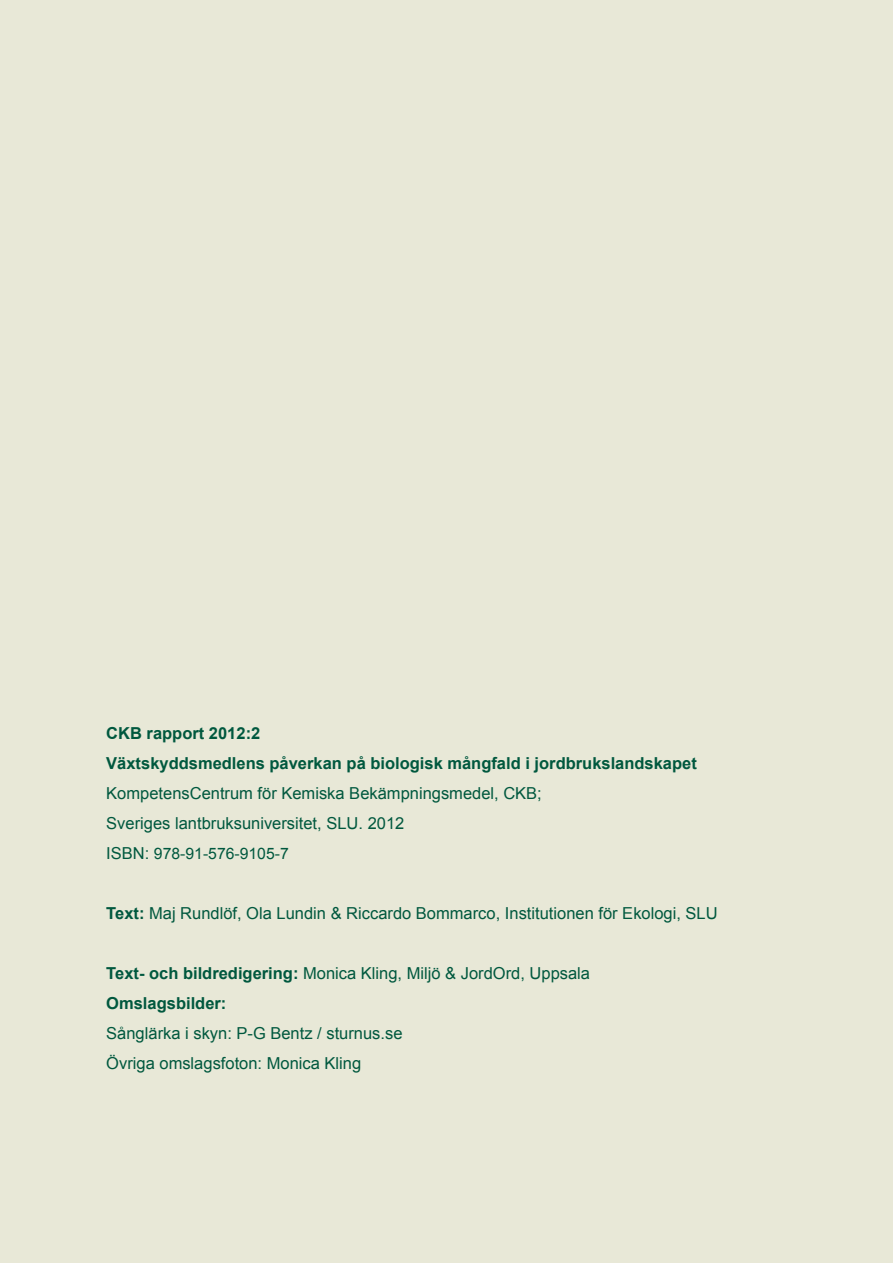
<style>
.page{position:relative;width:893px;height:1263px;background:#e8e8d7}
.page>*{position:absolute;margin:0;border:0;box-sizing:border-box;transform-origin:0 0}
.t1{font:16.5px/30px "Arial";color:#00583e}
.t2{font:700 16.5px/30px "Arial";color:#00583e}
.t3{font:15.75px "Arial";color:#00583e}
.s1{font-size:16.5px}
.s2{font-weight:700}
.s3{font-weight:400}
</style>
<div class="page">
<p class="t2" style="left:106px;top:719px;width:592px">CKB rapport 2012:2<br>Växtskyddsmedlens påverkan på biologisk mångfald i jordbrukslandskapet</p>
<p class="t1" style="left:106px;top:778px;width:437px">KompetensCentrum för Kemiska Bekämpningsmedel, CKB;<br>Sveriges lantbruksuniversitet, SLU. 2012</p>
<p class="t3" style="left:106px;top:843px;width:184px"><span class="s1">ISBN:</span> 978-91-576-9105-7</p>
<p class="t1" style="left:106px;top:898px;width:613px"><span class="s2">Text:</span> Maj Rundlöf, Ola Lundin &amp; Riccardo Bommarco, Institutionen för Ekologi, SLU</p>
<p class="t2" style="left:106px;top:959px;width:485px">Text- och bildredigering: <span class="s3">Monica Kling, Miljö &amp; JordOrd, Uppsala<br></span>Omslagsbilder:</p>
<p class="t1" style="left:106px;top:1018px;width:298px">Sånglärka i skyn: P-G Bentz / sturnus.se<br>Övriga omslagsfoton: Monica Kling</p>
</div>
